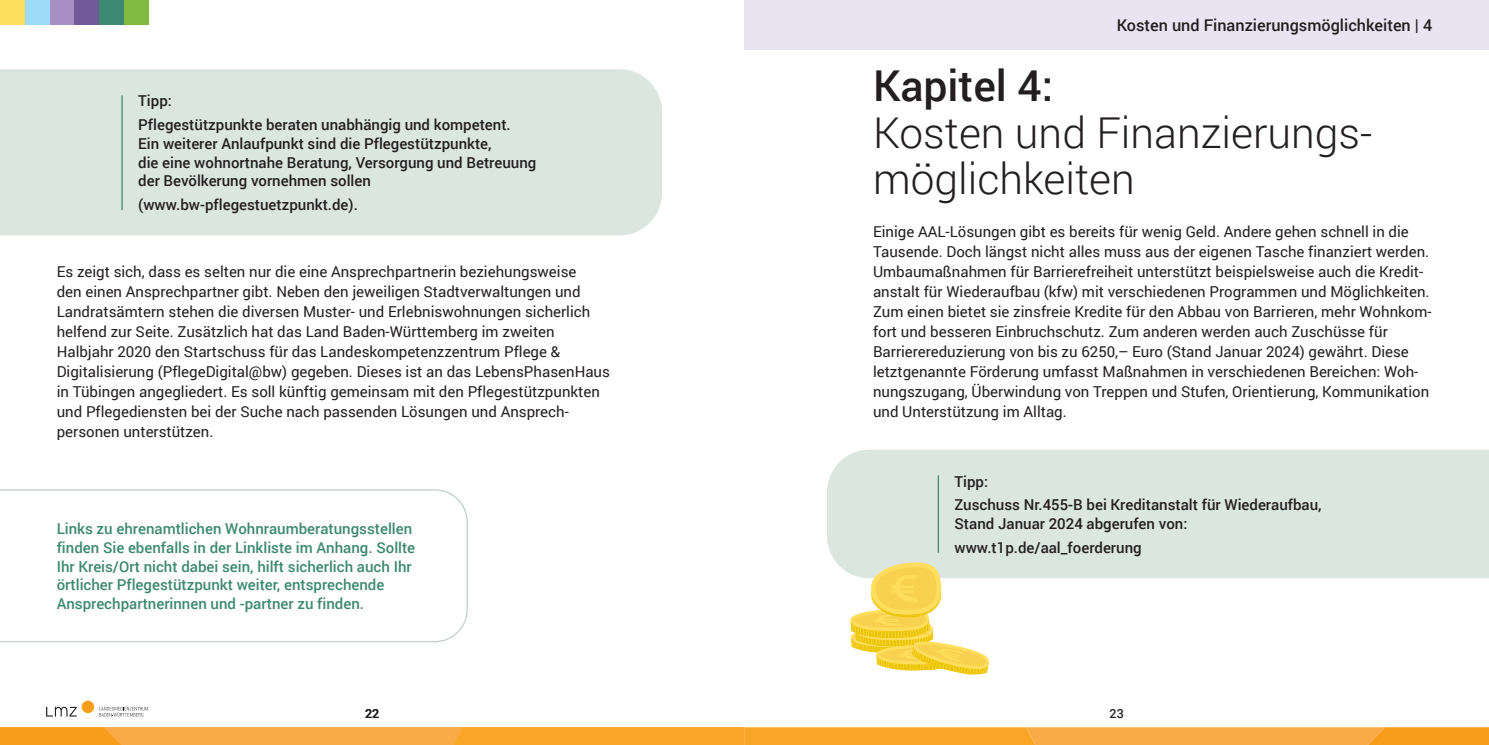
<style>
.page{position:relative;width:1489px;height:745px;background:#fff}
.page>*{position:absolute;margin:0;border:0;box-sizing:border-box;transform-origin:0 0}
.t1{font:300 42.5px/46.2px "Roboto";color:#231f20}
.t2{font:500 42.5px "Roboto";color:#231f20}
.t3{font:500 16.25px "Roboto";color:#231f20}
.t4{font:15px/20px "Roboto";color:#231f20}
.t5{font:500 15px/23.8px "Roboto";color:#231f20}
.t6{font:500 15px/18.8px "Roboto";color:#3d8870}
.t7{font:500 12.5px "Roboto";color:#231f20}
</style>
<div class="page">
<div style="left:744px;top:0;width:744px;height:50px;background:#e9e4f1"></div>
<svg style="left:0;top:727px;width:1488px;height:17px;background:#f9a736"></svg>
<div style="left:82px;top:700px;width:12px;height:12px;background:#f89c1c;border-radius:50%"></div>
<svg style="left:46px;top:706px;width:31px;height:10px"></svg>
<svg style="left:99px;top:706px;width:49px;height:10px"></svg>
<div style="left:124px;top:0;width:25px;height:25px;background:#80ba41"></div>
<div style="left:99px;top:0;width:25px;height:25px;background:#3d8870"></div>
<div style="left:50px;top:0;width:24px;height:25px;background:#a78fc3"></div>
<div style="left:74px;top:0;width:25px;height:25px;background:#725999"></div>
<div style="left:25px;top:0;width:25px;height:25px;background:#9cdcf8"></div>
<div style="left:0;top:0;width:25px;height:25px;background:#ffde5d"></div>
<div style="left:827px;top:449px;width:661px;height:129px;background:#dbe6e1"></div>
<div style="left:0;top:69px;width:662px;height:166px;background:#dbe6e1"></div>
<svg style="left:0;top:489px;width:467px;height:152px"></svg>
<hr style="left:121px;top:95px;width:2px;height:115px;background:#3d8870">
<hr style="left:937px;top:475px;width:1px;height:77px;background:#3d8870">
<svg style="left:850px;top:562px;width:140px;height:112px"></svg>
<p class="t5" style="left:138px;top:88px;width:374px">Tipp:<br>Pflegestützpunkte beraten unabhängig und kompetent.</p>
<p class="t5" style="left:138px;top:133px;width:399px;line-height:18.8px">Ein weiterer Anlaufpunkt sind die Pflegestützpunkte,<br>die eine wohnortnahe Beratung, Versorgung und Betreuung der Bevölkerung vornehmen sollen</p>
<p class="t5" style="left:138px;top:192px;width:221px">(www.bw-pflegestuetzpunkt.de).</p>
<p class="t4" style="left:57px;top:261px;width:555px">Es zeigt sich, dass es selten nur die eine Ansprechpartnerin beziehungsweise<br>den einen Ansprechpartner gibt. Neben den jeweiligen Stadtverwaltungen und Landratsämtern stehen die diversen Muster- und Erlebniswohnungen sicherlich helfend zur Seite. Zusätzlich hat das Land Baden-Württemberg im zweiten Halbjahr 2020 den Startschuss für das Landeskompetenzzentrum Pflege &amp; Digitalisierung (PflegeDigital@bw) gegeben. Dieses ist an das LebensPhasenHaus in Tübingen angegliedert. Es soll künftig gemeinsam mit den Pflegestützpunkten und Pflegediensten bei der Suche nach passenden Lösungen und Ansprech&shy;personen unterstützen.</p>
<p class="t6" style="left:57px;top:518px;width:360px">Links zu ehrenamtlichen Wohnraumberatungsstellen finden Sie ebenfalls in der Linkliste im Anhang. Sollte Ihr Kreis/Ort nicht dabei sein, hilft sicherlich auch Ihr örtlicher Pflegestützpunkt weiter, entsprechende Ansprechpartnerinnen und -partner zu finden.</p>
<p class="t3" style="left:1116px;top:14px;width:317px">Kosten und Finanzierungsmöglichkeiten | 4</p>
<h1 class="t2" style="left:873px;top:56px;width:181px">Kapitel 4:</h1>
<h1 class="t1" style="left:873px;top:108px;width:501px">Kosten und Finanzierungs&shy;möglichkeiten</h1>
<p class="t4" style="left:873px;top:221px;width:560px">Einige AAL-Lösungen gibt es bereits für wenig Geld. Andere gehen schnell in die Tausende. Doch längst nicht alles muss aus der eigenen Tasche finanziert werden.<br>Umbaumaßnahmen für Barrierefreiheit unterstützt beispielsweise auch die Kredit&shy;anstalt für Wiederaufbau (kfw) mit verschiedenen Programmen und Möglichkeiten.<br>Zum einen bietet sie zinsfreie Kredite für den Abbau von Barrieren, mehr Wohnkom&shy;fort und besseren Einbruchschutz. Zum anderen werden auch Zuschüsse für Barrierereduzierung von bis zu 6250,– Euro (Stand Januar 2024) gewährt. Diese letztgenannte Förderung umfasst Maßnahmen in verschiedenen Bereichen: Woh&shy;nungszugang, Überwindung von Treppen und Stufen, Orientierung, Kommunikation und Unterstützung im Alltag.</p>
<p class="t5" style="left:954px;top:468px;width:368px">Tipp:<br>Zuschuss Nr.455-B bei Kreditanstalt für Wiederaufbau,</p>
<p class="t5" style="left:954px;top:511px;width:234px">Stand Januar 2024 abgerufen von: www.t1p.de/aal_foerderung</p>
<p class="t7" style="left:365px;top:704px;width:16px">22</p>
<p class="t7" style="left:1109px;top:704px;width:16px">23</p>
</div>
